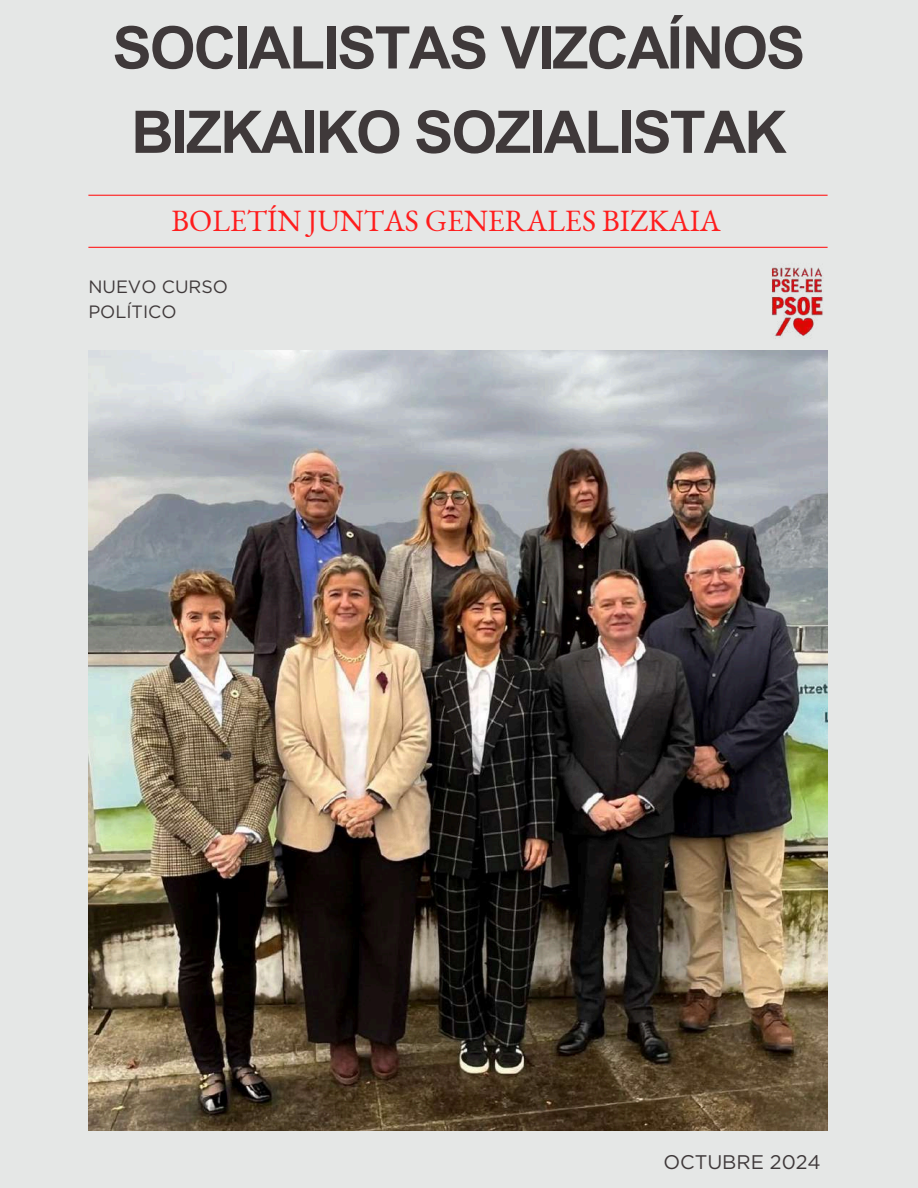
<style>
.page{position:relative;width:918px;height:1188px;background:#e5e7e6}
.page>*{position:absolute;margin:0;border:0;box-sizing:border-box;transform-origin:0 0}
.t1{font:700 58.8px/84.3px "Arial MT Pro";letter-spacing:-.035em;color:#3f393a;text-align:center}
.t2{font:30.15px "EB Garamond";color:#ff1d1d}
.t3{font:19.65px "Gotham";color:#3f393a}
.t4{font:17.85px/24.3px "Gotham";color:#3f393a}
</style>
<div class="page">
<hr style="left:88px;top:247px;width:740px;height:1px;background:#ff1d1d">
<hr style="left:88px;top:195px;width:740px;height:1px;background:#ff1d1d">
<img style="left:771px;top:267px;width:52px;height:72px">
<img style="left:88px;top:350px;width:740px;height:780px">
<p class="t1" style="left:113px;top:13px;width:694px">SOCIALISTAS VIZCAÍNOS<br>BIZKAIKO SOZIALISTAK</p>
<p class="t2" style="left:172px;top:201px;width:551px">BOLETÍN JUNTAS GENERALES BIZKAIA</p>
<p class="t4" style="left:88px;top:275px;width:141px">NUEVO CURSO<br>POLÍTICO</p>
<p class="t3" style="left:663px;top:1150px;width:159px">OCTUBRE 2024</p>
</div>
